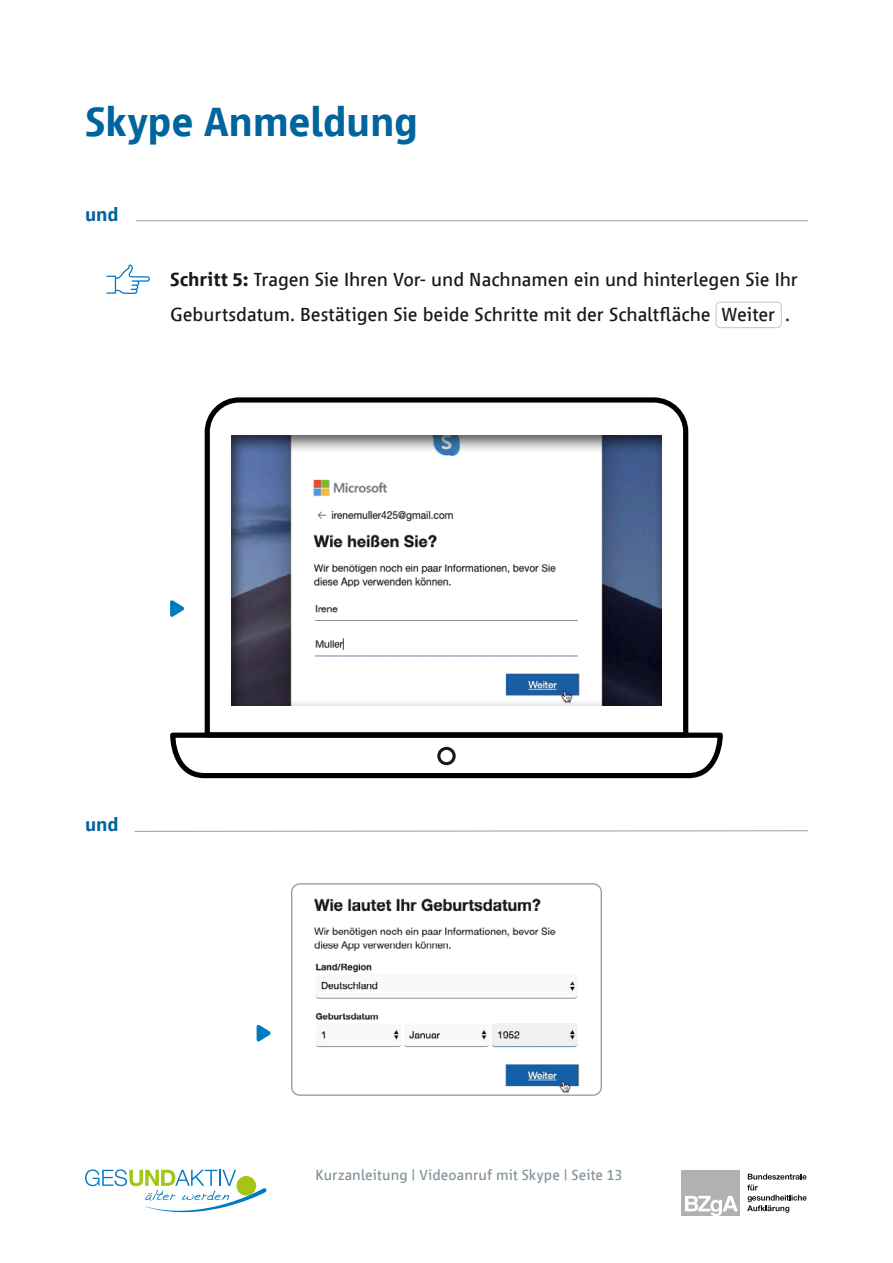
<style>
.page{position:relative;width:893px;height:1263px;background:#fff}
.page>*{position:absolute;margin:0;border:0;box-sizing:border-box;transform-origin:0 0}
.t1{font:700 42px "Vialog 1450 Pro";letter-spacing:-.005em;color:#00649e}
.t2{font:19.5px/34.5px "Vialog 1450 Pro";letter-spacing:-.005em;color:#1a1918}
.t3{font:700 19.5px "Vialog 1450 Pro";letter-spacing:-.005em;color:#00649e}
.t4{font:15px "Vialog 1450 Pro";letter-spacing:.01em;color:#83929a}
.s1{font-weight:700}
</style>
<div class="page">
<div style="left:681px;top:1170px;width:59px;height:45px;background:#b0b2b2"></div>
<svg style="left:685px;top:1196px;width:53px;height:19px"></svg>
<svg style="left:747px;top:1174px;width:60px;height:39px"></svg>
<svg style="left:85px;top:1169px;width:182px;height:43px"></svg>
<svg style="left:106px;top:264px;width:44px;height:30px"></svg>
<svg style="left:170px;top:735px;width:553px;height:44px"></svg>
<svg style="left:202px;top:397px;width:489px;height:343px"></svg>
<div style="left:229px;top:434px;width:433px;height:271px;background:#1a1918;opacity:.75"></div>
<div style="left:437px;top:747px;width:19px;height:18px;border:3px solid #1a1918;border-radius:50%"></div>
<div style="left:716px;top:302px;width:66px;height:26px;border:1px solid #c5c5c6;border-radius:4px"></div>
<svg style="left:170px;top:601px;width:14px;height:16px"></svg>
<hr style="left:136px;top:220px;width:672px;height:1px;background:#9c9c9c">
<svg style="left:134px;top:830px;width:675px;height:2px"></svg>
<img style="left:293px;top:885px;width:307px;height:209px">
<div style="left:291px;top:883px;width:311px;height:213px;border:1px solid #9c9c9c;border-radius:8px"></div>
<svg style="left:256px;top:1025px;width:15px;height:17px"></svg>
<h1 class="t1" style="left:85px;top:99px;width:335px">Skype Anmeldung</h1>
<p class="t3" style="left:85px;top:204px;width:35px">und</p>
<p class="t2" style="left:170px;top:262px;width:629px"><span class="s1">Schritt 5:</span> Tragen Sie Ihren Vor- und Nachnamen ein und hinterlegen Sie Ihr<br>Geburtsdatum. Bestätigen Sie beide Schritte mit der Schaltfläche Weiter .</p>
<p class="t3" style="left:85px;top:814px;width:35px">und</p>
<p class="t4" style="left:315px;top:1167px;width:309px">Kurzanleitung | Videoanruf mit Skype | Seite 13</p>
</div>
